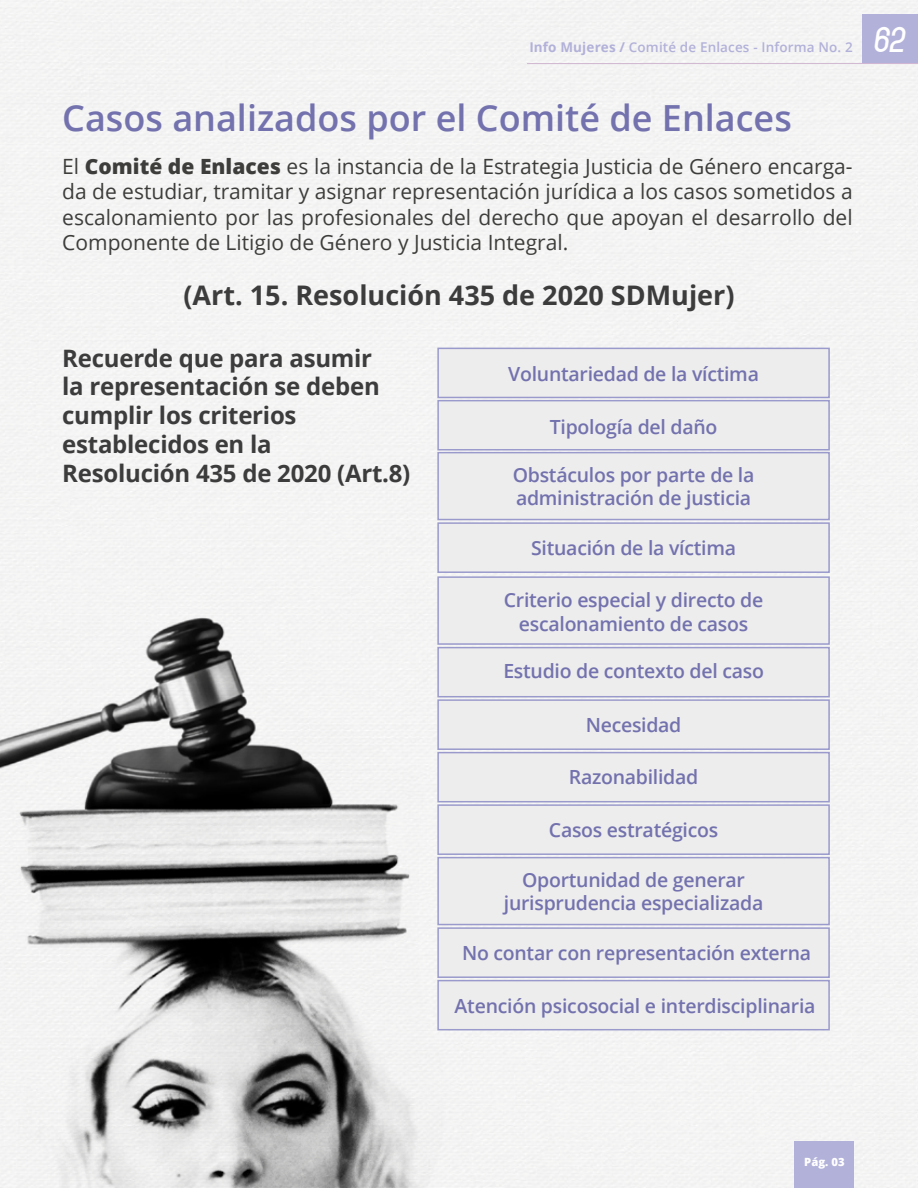
<style>
.page{position:relative;width:918px;height:1188px;background:#fff}
.page>*{position:absolute;margin:0;border:0;box-sizing:border-box;transform-origin:0 0}
.t1{font:italic 900 37.5px "Policemen";color:#fff}
.t2{font:600 36px "Open Sans";color:#7372ae}
.t3{font:700 27px "Open Sans";color:#3d3c3c}
.t4{font:700 24px/28.8px "Open Sans";letter-spacing:-.01em;color:#3d3c3c}
.t5{font:21px/25.2px "Open Sans";color:#3d3d3b;text-align:justify}
.t6{font:600 19.5px/23.4px "Open Sans";letter-spacing:-.015em;color:#7372ae;text-align:center}
.t7{font:600 13.5px "Open Sans";letter-spacing:.01em;color:#b2b1d9}
.t8{font:800 11.4px "Open Sans";color:#fff}
.s1{font-weight:700}
.s2{font-weight:800}
</style>
<div class="page">
<img style="left:0;top:604px;width:448px;height:584px">
<div style="left:438px;top:700px;width:391px;height:49px;background:#ededed"></div>
<div style="left:438px;top:753px;width:391px;height:49px;background:#ededed"></div>
<div style="left:438px;top:805px;width:391px;height:49px;background:#ededed"></div>
<div style="left:438px;top:928px;width:391px;height:49px;background:#ededed"></div>
<div style="left:438px;top:981px;width:391px;height:49px;background:#ededed"></div>
<div style="left:438px;top:348px;width:391px;height:49px;background:#ededed"></div>
<div style="left:438px;top:401px;width:391px;height:49px;background:#ededed"></div>
<div style="left:438px;top:453px;width:391px;height:67px;background:#ededed"></div>
<div style="left:438px;top:577px;width:391px;height:67px;background:#ededed"></div>
<div style="left:438px;top:858px;width:391px;height:67px;background:#ededed"></div>
<div style="left:438px;top:523px;width:391px;height:49px;background:#ededed"></div>
<div style="left:438px;top:648px;width:391px;height:49px;background:#ededed"></div>
<div style="left:437px;top:699px;width:393px;height:51px;border:2px solid #9a9acc"></div>
<div style="left:437px;top:752px;width:393px;height:50px;border:2px solid #9a9acc"></div>
<div style="left:437px;top:804px;width:393px;height:51px;border:2px solid #9a9acc"></div>
<div style="left:437px;top:927px;width:393px;height:51px;border:2px solid #9a9acc"></div>
<div style="left:437px;top:980px;width:393px;height:50px;border:2px solid #9a9acc"></div>
<div style="left:437px;top:348px;width:393px;height:50px;border:2px solid #9a9acc"></div>
<div style="left:437px;top:400px;width:393px;height:51px;border:2px solid #9a9acc"></div>
<div style="left:437px;top:452px;width:393px;height:68px;border:2px solid #9a9acc"></div>
<div style="left:437px;top:576px;width:393px;height:69px;border:2px solid #9a9acc"></div>
<div style="left:437px;top:857px;width:393px;height:68px;border:2px solid #9a9acc"></div>
<div style="left:437px;top:522px;width:393px;height:51px;border:2px solid #9a9acc"></div>
<div style="left:437px;top:647px;width:393px;height:50px;border:2px solid #9a9acc"></div>
<div style="left:863px;top:14px;width:55px;height:50px;background:#b2b1d9"></div>
<hr style="left:527px;top:63px;width:391px;height:1px;background:#d2b7d2">
<div style="left:795px;top:1141px;width:59px;height:47px;background:#b2b1d9"></div>
<p class="t7" style="left:529px;top:38px;width:325px"><span class="s1">Info Mujeres /</span> Comité de Enlaces - Informa No. 2</p>
<h2 class="t2" style="left:62px;top:93px;width:731px">Casos analizados por el Comité de Enlaces</h2>
<p class="t5" style="left:62px;top:153px;width:792px">El <span class="s2">Comité de Enlaces</span> es la instancia de la Estrategia Justicia de Género encarga&shy;da de estudiar, tramitar y asignar representación jurídica a los casos sometidos a escalonamiento por las profesionales del derecho que apoyan el desarrollo del Componente de Litigio de Género y Justicia Integral.</p>
<h3 class="t3" style="left:183px;top:276px;width:553px">(Art. 15. Resolución 435 de 2020 SDMujer)</h3>
<p class="t4" style="left:62px;top:343px;width:350px">Recuerde que para asumir<br>la representación se deben cumplir los criterios establecidos en la<br>Resolución 435 de 2020 (Art.8)</p>
<p class="t6" style="left:508px;top:362px;width:252px">Voluntariedad de la víctima</p>
<p class="t6" style="left:550px;top:414px;width:169px">Tipología del daño</p>
<p class="t6" style="left:513px;top:462px;width:243px;text-align:left">Obstáculos por parte de la administración de justicia</p>
<p class="t6" style="left:531px;top:536px;width:206px">Situación de la víctima</p>
<p class="t6" style="left:504px;top:588px;width:261px">Criterio especial y directo de escalonamiento de casos</p>
<p class="t6" style="left:503px;top:659px;width:262px">Estudio de contexto del caso</p>
<p class="t6" style="left:586px;top:713px;width:97px">Necesidad</p>
<p class="t6" style="left:569px;top:765px;width:131px">Razonabilidad</p>
<p class="t6" style="left:549px;top:817px;width:171px">Casos estratégicos</p>
<p class="t6" style="left:504px;top:868px;width:261px">Oportunidad de generar jurisprudencia especializada</p>
<p class="t6" style="left:462px;top:941px;width:351px">No contar con representación externa</p>
<p class="t6" style="left:455px;top:994px;width:362px">Atención psicosocial e interdisciplinaria</p>
<h1 class="t1" style="left:873px;top:17px;width:32px">62</h1>
<p class="t8" style="left:804px;top:1153px;width:42px">Pág. 03</p>
</div>
